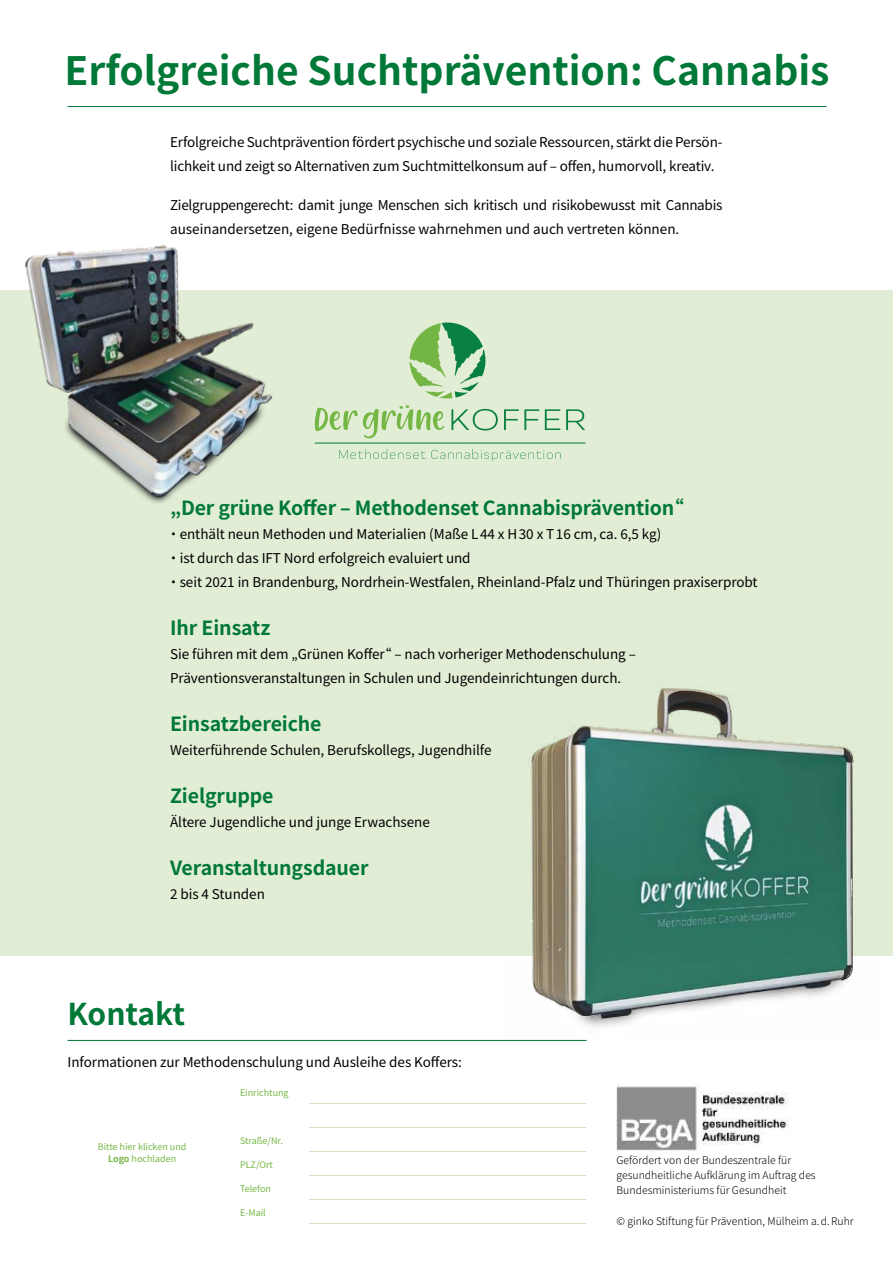
<style>
.page{position:relative;width:893px;height:1263px;background:#fff}
.page>*{position:absolute;margin:0;border:0;box-sizing:border-box;transform-origin:0 0}
.t1{font:700 39px "Noto Sans SC";color:#007837}
.t2{font:700 30px "Noto Sans SC";letter-spacing:-.01em;color:#007837}
.t3{font:700 19.5px "Noto Sans SC";letter-spacing:-.01em;color:#007837}
.t4{font:13.5px/24px "Noto Sans SC";letter-spacing:-.005em;color:#000}
.t5{font:300 10.5px/15px "Noto Sans SC";color:#000}
.t6{font:9px/12px "Noto Sans SC";color:#75b744;text-align:center}
.s1{font-weight:700}
</style>
<div class="page">
<div style="left:0;top:291px;width:892px;height:665px;background:#e1edd4"></div>
<hr style="left:68px;top:106px;width:758px;height:1px;background:#007837">
<svg style="left:410px;top:323px;width:75px;height:75px"></svg>
<svg style="left:315px;top:405px;width:129px;height:33px"></svg>
<svg style="left:451px;top:409px;width:47px;height:21px"></svg>
<svg style="left:504px;top:409px;width:35px;height:21px"></svg>
<svg style="left:545px;top:409px;width:15px;height:21px"></svg>
<svg style="left:566px;top:409px;width:19px;height:21px"></svg>
<hr style="left:315px;top:443px;width:271px;height:1px;background:#007938">
<svg style="left:339px;top:449px;width:222px;height:12px"></svg>
<hr style="left:68px;top:1040px;width:518px;height:1px;background:#007837">
<img style="left:616px;top:1086px;width:173px;height:65px">
<hr style="left:309px;top:1103px;width:277px;height:1px;background:#cde2b8">
<hr style="left:309px;top:1127px;width:277px;height:1px;background:#cde2b8">
<hr style="left:309px;top:1151px;width:277px;height:1px;background:#cde2b8">
<hr style="left:309px;top:1175px;width:277px;height:1px;background:#cde2b8">
<hr style="left:309px;top:1199px;width:277px;height:1px;background:#cde2b8">
<hr style="left:309px;top:1223px;width:277px;height:1px;background:#cde2b8">
<img style="left:24px;top:244px;width:271px;height:259px">
<img style="left:503px;top:686px;width:354px;height:354px">
<h1 class="t1" style="left:64px;top:48px;width:767px">Erfolgreiche Suchtprävention: Cannabis</h1>
<p class="t4" style="left:170px;top:130px;width:554px">Erfolgreiche Suchtprävention fördert psychische und soziale Ressourcen, stärkt die Persön&shy;lichkeit und zeigt so Alternativen zum Suchtmittelkonsum auf – offen, humorvoll, kreativ.</p>
<p class="t4" style="left:170px;top:193px;width:554px">Zielgruppengerecht: damit junge Menschen sich kritisch und risikobewusst mit Cannabis auseinandersetzen, eigene Bedürfnisse wahrnehmen und auch vertreten können.</p>
<h3 class="t3" style="left:170px;top:497px;width:515px">„Der grüne Koffer – Methodenset Cannabisprävention“</h3>
<p class="t4" style="left:167px;top:522px;width:496px">• enthält neun Methoden und Materialien (Maße L 44 x H 30 x T 16 cm, ca. 6,5 kg)</p>
<p class="t4" style="left:167px;top:546px;width:305px">• ist durch das IFT Nord erfolgreich evaluiert und</p>
<p class="t4" style="left:167px;top:570px;width:592px">• seit 2021 in Brandenburg, Nordrhein-Westfalen, Rheinland-Pfalz und Thüringen praxiserprobt</p>
<h3 class="t3" style="left:170px;top:617px;width:102px">Ihr Einsatz</h3>
<p class="t4" style="left:170px;top:642px;width:467px">Sie führen mit dem „Grünen Koffer“ – nach vorheriger Methodenschulung –<br>Präventionsveranstaltungen in Schulen und Jugendeinrichtungen durch.</p>
<h3 class="t3" style="left:170px;top:713px;width:153px">Einsatzbereiche</h3>
<p class="t4" style="left:170px;top:738px;width:323px">Weiterführende Schulen, Berufskollegs, Jugendhilfe</p>
<h3 class="t3" style="left:170px;top:785px;width:105px">Zielgruppe</h3>
<p class="t4" style="left:170px;top:810px;width:261px">Ältere Jugendliche und junge Erwachsene</p>
<h3 class="t3" style="left:170px;top:857px;width:200px">Veranstaltungsdauer</h3>
<p class="t4" style="left:170px;top:882px;width:96px">2 bis 4 Stunden</p>
<h2 class="t2" style="left:68px;top:997px;width:119px">Kontakt</h2>
<p class="t4" style="left:68px;top:1050px;width:396px">Informationen zur Methodenschulung und Ausleihe des Koffers:</p>
<p class="t6" style="left:98px;top:1141px;width:90px">Bitte hier klicken und<br><span class="s1">Logo</span> hochladen</p>
<p class="t6" style="left:240px;top:1087px;width:50px">Einrichtung</p>
<p class="t6" style="left:240px;top:1135px;width:45px">Straße/Nr.</p>
<p class="t6" style="left:240px;top:1159px;width:34px">PLZ/Ort</p>
<p class="t6" style="left:240px;top:1183px;width:33px">Telefon</p>
<p class="t6" style="left:240px;top:1207px;width:27px">E-Mail</p>
<p class="t5" style="left:616px;top:1153px;width:201px">Gefördert von der Bundeszentrale für gesundheitliche Aufklärung im Auftrag des<br>Bundesministeriums für Gesundheit</p>
<p class="t5" style="left:616px;top:1213px;width:239px">© ginko Stiftung für Prävention, Mülheim a. d. Ruhr</p>
</div>
